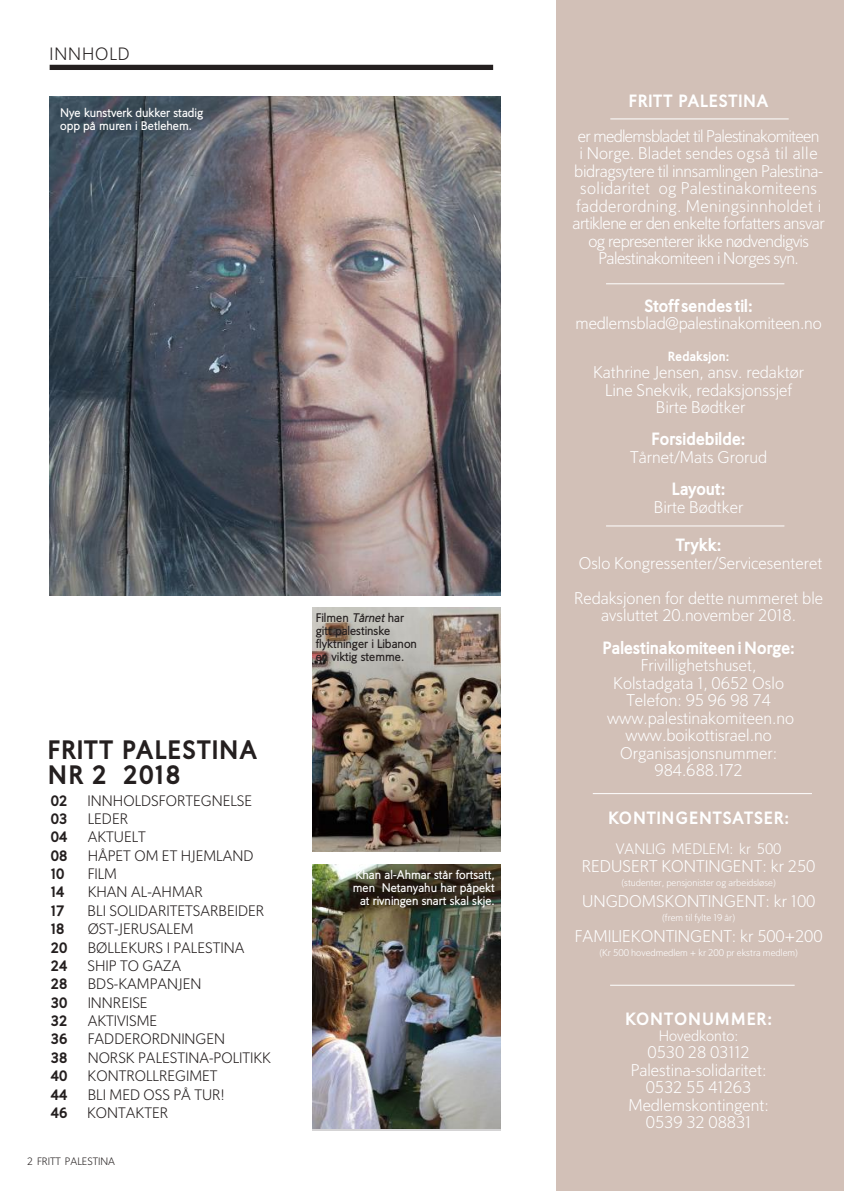
<style>
.page{position:relative;width:844px;height:1191px;background:#fff}
.page>*{position:absolute;margin:0;border:0;box-sizing:border-box;transform-origin:0 0}
.t1{font:900 26.25px/24.5px "Oslo";letter-spacing:.05em;color:#241f1f}
.t2{font:900 17.5px "Oslo";letter-spacing:.02em;color:#fff}
.t3{font:900 17.5px "Oslo";letter-spacing:.05em;color:#fff}
.t4{font:300 17.5px "Oslo";letter-spacing:.05em;color:#241f1f}
.t5{font:300 16.62px/17.5px "Oslo";color:#fff;text-align:center}
.t6{font:300 16.62px/17.5px "Oslo";letter-spacing:-.03em;color:#fff;text-align:center}
.t7{font:300 14.88px "Oslo";color:#241f1f}
.t8{font:900 14.88px "Oslo";color:#241f1f}
.t9{font:300 14.88px "Oslo";color:#fff}
.t10{font:900 13.12px "Oslo";letter-spacing:.02em;color:#fff}
.t11{font:700 12.25px/13.1px "Oslo";color:#fff}
.t12{font:700 12.25px/13.1px "Oslo";color:#241f1f}
.t13{font:300 10.5px "Oslo";color:#241f1f}
.t14{font:300 9.62px "Oslo";color:#fff}
.s1{font-style:italic}
</style>
<div class="page">
<div style="left:50px;top:65px;width:443px;height:5px;background:#241f1f"></div>
<img style="left:50px;top:97px;width:450px;height:498px">
<div style="left:556px;top:0;width:287px;height:1191px;background:#d2c0b7"></div>
<hr style="left:610px;top:118px;width:178px;height:1px;background:#fff">
<hr style="left:592px;top:793px;width:219px;height:1px;background:#fff">
<hr style="left:610px;top:984px;width:184px;height:1px;background:#fff">
<hr style="left:606px;top:283px;width:178px;height:1px;background:#fff">
<hr style="left:606px;top:525px;width:178px;height:1px;background:#fff">
<img style="left:312px;top:864px;width:188px;height:264px">
<img style="left:312px;top:608px;width:188px;height:243px">
<p class="t4" style="left:50px;top:44px;width:82px">INNHOLD</p>
<p class="t11" style="left:60px;top:106px;width:144px">Nye kunstverk dukker stadig opp på muren i Betlehem.</p>
<h1 class="t1" style="left:48px;top:738px;width:211px">FRITT PALESTINA<br>NR 2 2018</h1>
<p class="t8" style="left:51px;top:792px;width:18px">02</p>
<p class="t7" style="left:88px;top:792px;width:166px">INNHOLDSFORTEGNELSE</p>
<p class="t8" style="left:51px;top:810px;width:18px">03</p>
<p class="t7" style="left:88px;top:810px;width:42px">LEDER</p>
<p class="t8" style="left:51px;top:829px;width:18px">04</p>
<p class="t7" style="left:88px;top:829px;width:60px">AKTUELT</p>
<p class="t8" style="left:51px;top:847px;width:18px">08</p>
<p class="t7" style="left:88px;top:847px;width:167px">HÅPET OM ET HJEMLAND</p>
<p class="t8" style="left:51px;top:866px;width:15px">10</p>
<p class="t7" style="left:88px;top:865px;width:31px">FILM</p>
<p class="t8" style="left:51px;top:884px;width:15px">14</p>
<p class="t7" style="left:88px;top:884px;width:117px">KHAN AL-AHMAR</p>
<p class="t8" style="left:51px;top:902px;width:15px">17</p>
<p class="t7" style="left:88px;top:902px;width:178px">BLI SOLIDARITETSARBEIDER</p>
<p class="t8" style="left:51px;top:921px;width:15px">18</p>
<p class="t7" style="left:88px;top:921px;width:107px">ØST-JERUSALEM</p>
<p class="t8" style="left:51px;top:939px;width:18px">20</p>
<p class="t7" style="left:88px;top:939px;width:158px">BØLLEKURS I PALESTINA</p>
<p class="t8" style="left:51px;top:957px;width:18px">24</p>
<p class="t7" style="left:88px;top:957px;width:95px">SHIP TO GAZA</p>
<p class="t8" style="left:51px;top:976px;width:18px">28</p>
<p class="t7" style="left:88px;top:976px;width:115px">BDS-KAMPANJEN</p>
<p class="t8" style="left:51px;top:994px;width:18px">30</p>
<p class="t7" style="left:88px;top:994px;width:61px">INNREISE</p>
<p class="t8" style="left:51px;top:1013px;width:18px">32</p>
<p class="t7" style="left:88px;top:1012px;width:71px">AKTIVISME</p>
<p class="t8" style="left:51px;top:1031px;width:18px">36</p>
<p class="t7" style="left:88px;top:1031px;width:139px">FADDERORDNINGEN</p>
<p class="t8" style="left:51px;top:1049px;width:18px">38</p>
<p class="t7" style="left:88px;top:1049px;width:185px">NORSK PALESTINA-POLITIKK</p>
<p class="t8" style="left:51px;top:1068px;width:18px">40</p>
<p class="t7" style="left:88px;top:1068px;width:131px">KONTROLLREGIMET</p>
<p class="t8" style="left:51px;top:1086px;width:18px">44</p>
<p class="t7" style="left:88px;top:1086px;width:139px">BLI MED OSS PÅ TUR!</p>
<p class="t8" style="left:51px;top:1104px;width:18px">46</p>
<p class="t7" style="left:87px;top:1104px;width:83px">KONTAKTER</p>
<p class="t13" style="left:27px;top:1155px;width:89px">2 FRITT PALESTINA</p>
<p class="t12" style="left:315px;top:611px;width:103px">Filmen <span class="s1">Tårnet</span> har gitt palestinske flyktninger i Libanon en viktig stemme.</p>
<p class="t11" style="left:353px;top:868px;width:143px;text-align:center">Khan al-Ahmar står fortsatt, men Netanyahu har påpekt at rivningen snart skal skje.</p>
<p class="t3" style="left:628px;top:91px;width:141px">FRITT PALESTINA</p>
<p class="t6" style="left:572px;top:127px;width:253px">er medlemsbladet til Palestinakomiteen<br>i Norge. Bladet sendes også til alle bidragsytere til innsamlingen Palestina&shy;solidaritet og Palestinakomiteens fadderordning. Meningsinnholdet i artiklene er den enkelte forfatters ansvar og representerer ikke nødvendigvis Palestinakomiteen i Norges syn.</p>
<p class="t2" style="left:644px;top:296px;width:110px">Stoff sendes til:</p>
<p class="t5" style="left:575px;top:315px;width:248px">medlemsblad@palestinakomiteen.no</p>
<p class="t10" style="left:667px;top:349px;width:63px">Redaksjon:</p>
<p class="t5" style="left:593px;top:364px;width:212px">Kathrine Jensen, ansv. redaktør<br>Line Snekvik, redaksjonssjef<br>Birte Bødtker</p>
<p class="t2" style="left:651px;top:430px;width:95px">Forsidebilde:</p>
<p class="t5" style="left:630px;top:448px;width:138px">Tårnet/Mats Grorud</p>
<p class="t2" style="left:671px;top:480px;width:55px">Layout:</p>
<p class="t5" style="left:653px;top:498px;width:91px">Birte Bødtker</p>
<p class="t2" style="left:675px;top:536px;width:47px">Trykk:</p>
<p class="t5" style="left:574px;top:546px;width:250px;line-height:35px;text-align:left">Oslo Kongressenter/Servicesenteret<br>Redaksjonen for dette nummeret ble</p>
<p class="t5" style="left:601px;top:607px;width:196px">avsluttet 20.november 2018.</p>
<p class="t2" style="left:602px;top:638px;width:194px">Palestinakomiteen i Norge:</p>
<p class="t5" style="left:607px;top:657px;width:188px">Frivillighetshuset,<br>Kolstadgata 1, 0652 Oslo<br>Telefon: 95 96 98 74 www.palestinakomiteen.no www.boikottisrael.no<br>Organisasjonsnummer:<br>984.688.172</p>
<p class="t3" style="left:608px;top:808px;width:183px">KONTINGENTSATSER:</p>
<p class="t9" style="left:615px;top:841px;width:167px">VANLIG MEDLEM: kr 500</p>
<p class="t5" style="left:582px;top:857px;width:235px">REDUSERT KONTINGENT: kr 250</p>
<p class="t14" style="left:621px;top:877px;width:156px">(studenter, pensjonister og arbeidsløse)</p>
<p class="t5" style="left:582px;top:892px;width:234px">UNGDOMSKONTINGENT: kr 100</p>
<p class="t14" style="left:662px;top:912px;width:74px">(frem til fylte 19 år)</p>
<p class="t5" style="left:574px;top:927px;width:249px">FAMILIEKONTINGENT: kr 500+200</p>
<p class="t14" style="left:599px;top:947px;width:200px">(Kr 500 hovedmedlem + kr 200 pr ekstra medlem)</p>
<p class="t3" style="left:625px;top:1009px;width:148px">KONTONUMMER:</p>
<p class="t9" style="left:658px;top:1027px;width:81px">Hovedkonto:</p>
<p class="t5" style="left:628px;top:1044px;width:142px">0530 28 03112<br>Palestina-solidaritet:<br>0532 55 41263<br>Medlemskontingent:<br>0539 32 08831</p>
</div>
